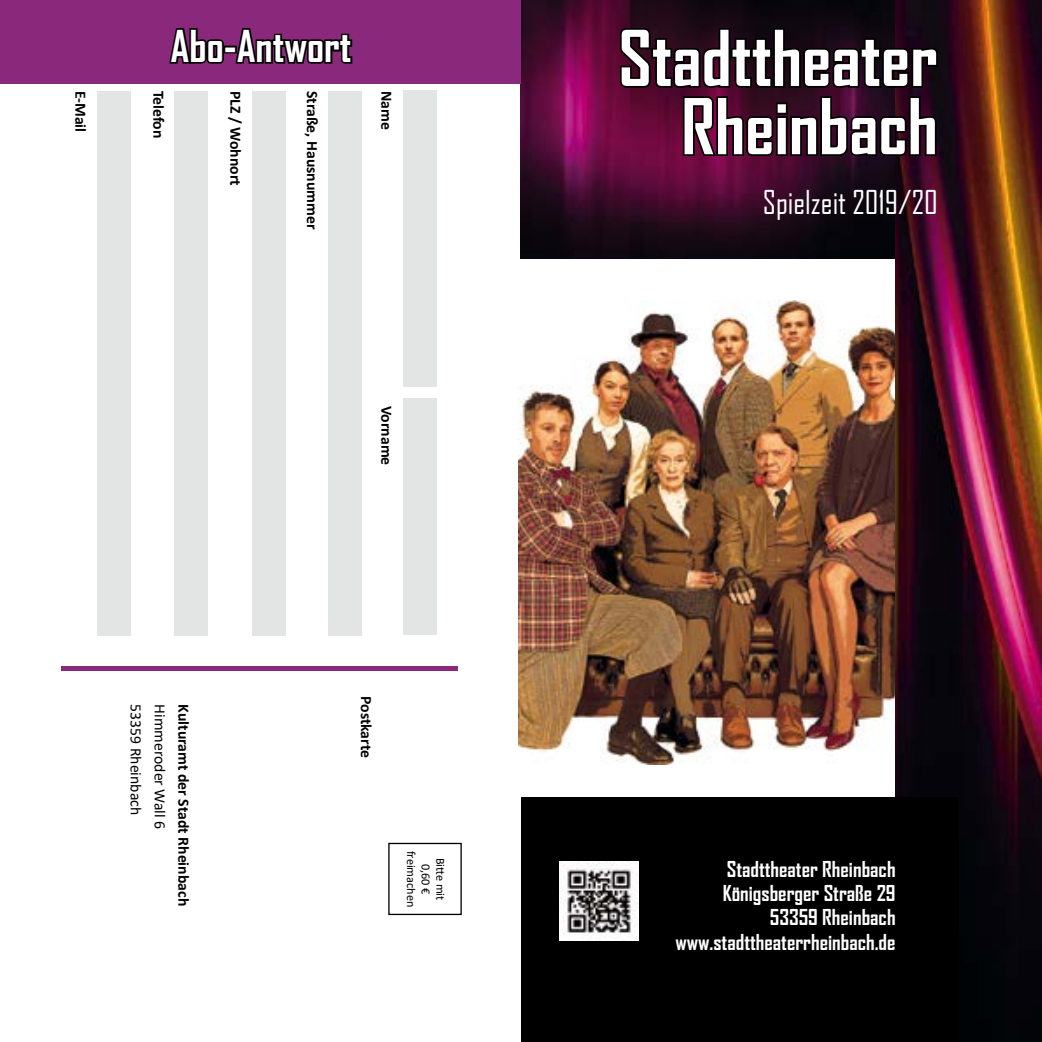
<style>
.page{position:relative;width:1042px;height:1042px;background:#fff}
.page>*{position:absolute;margin:0;border:0;box-sizing:border-box;transform-origin:0 0}
.t1{font:700 73.5px/68.2px "Agency FB";color:#fff;text-align:right}
.t2{font:700 42px "Agency FB";color:#fff}
.t3{font:31.5px "Agency FB";color:#fff}
.t4{font:700 21px/24.2px "Agency FB";color:#fff;text-align:right}
.t5{font:700 15.75px "Calibri";color:#000}
.t6{font:15.75px "Calibri";color:#000}
.t7{font:12.25px/14.7px "Calibri";color:#000;text-align:center}
</style>
<div class="page">
<img style="left:519px;top:300px;width:376px;height:464px">
<img style="left:521px;top:0;width:374px;height:259px">
<div style="left:388px;top:843px;width:74px;height:72px;border:1px solid #000"></div>
<div style="left:61px;top:666px;width:397px;height:5px;background:#8a297b"></div>
<div style="left:0;top:0;width:521px;height:84px;background:#8a297b"></div>
<div style="left:403px;top:91px;width:33px;height:296px;background:#e3e4e4"></div>
<div style="left:403px;top:398px;width:33px;height:237px;background:#e3e4e4"></div>
<div style="left:328px;top:91px;width:34px;height:545px;background:#e3e4e4"></div>
<div style="left:252px;top:91px;width:33px;height:545px;background:#e3e4e4"></div>
<div style="left:174px;top:91px;width:34px;height:545px;background:#e3e4e4"></div>
<div style="left:97px;top:91px;width:33px;height:545px;background:#e3e4e4"></div>
<svg style="left:169px;top:28px;width:56px;height:36px"></svg>
<div style="left:223px;top:46px;width:14px;height:7px;border:4px solid #000"></div>
<svg style="left:234px;top:28px;width:119px;height:36px"></svg>
<img style="left:895px;top:0;width:147px;height:1042px">
<svg style="left:618px;top:26px;width:321px;height:132px;background:#280619"></svg>
<div style="left:521px;top:797px;width:437px;height:245px;background:#000"></div>
<img style="left:560px;top:862px;width:78px;height:79px">
<h2 class="t2" style="left:171px;top:20px;width:182px">Abo-Antwort</h2>
<h1 class="t1" style="left:618px;top:23px;width:321px">Stadttheater<br>Rheinbach</h1>
<h3 class="t3" style="left:763px;top:183px;width:176px">Spielzeit 2019/20</h3>
<p class="t5" style="left:92px;top:91px;width:43px;rotate:90deg">E-Mail</p>
<p class="t5" style="left:170px;top:91px;width:49px;rotate:90deg">Telefon</p>
<p class="t5" style="left:247px;top:91px;width:97px;rotate:90deg">PLZ / Wohnort</p>
<p class="t5" style="left:324px;top:91px;width:140px;rotate:90deg">Straße, Hausnummer</p>
<p class="t5" style="left:398px;top:91px;width:40px;rotate:90deg">Name</p>
<p class="t5" style="left:398px;top:406px;width:61px;rotate:90deg">Vorname</p>
<p class="t6" style="left:147px;top:704px;width:112px;rotate:90deg">53359 Rheinbach</p>
<p class="t6" style="left:171px;top:704px;width:126px;rotate:90deg">Himmeroder Wall 6</p>
<p class="t5" style="left:195px;top:704px;width:203px;rotate:90deg">Kulturamt der Stadt Rheinbach</p>
<p class="t5" style="left:378px;top:696px;width:64px;rotate:90deg">Postkarte</p>
<p class="t7" style="left:448px;top:850px;width:58px;rotate:90deg">Bitte mit<br>0,60 € freimachen</p>
<h3 class="t4" style="left:675px;top:856px;width:222px">Stadttheater Rheinbach<br>Königsberger Straße 29<br>53359 Rheinbach www.stadttheaterrheinbach.de</h3>
</div>
